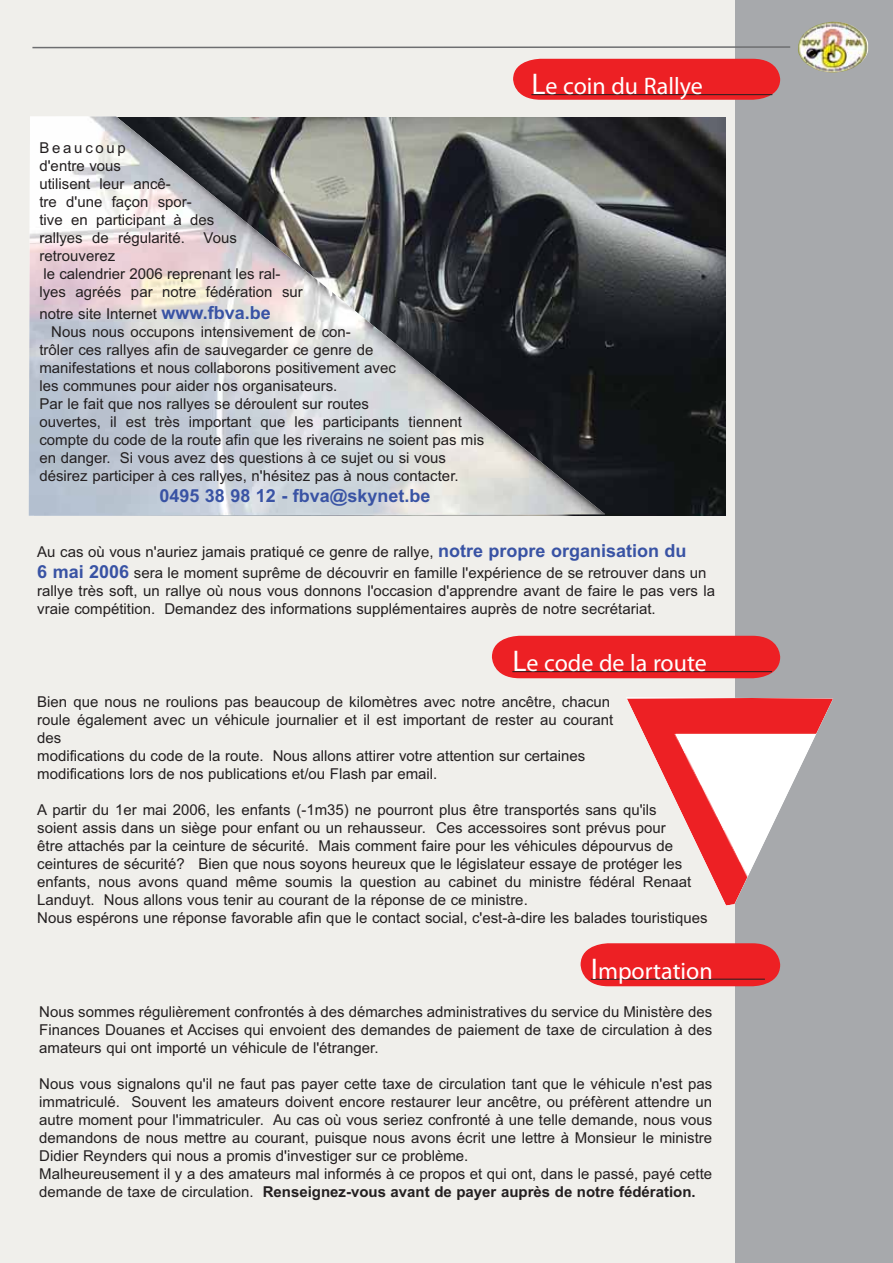
<style>
.page{position:relative;width:893px;height:1263px;background:#f0efeb}
.page>*{position:absolute;margin:0;border:0;box-sizing:border-box;transform-origin:0 0}
.t1{font:24px "Myriad Pro";color:#fff}
.t2{font:700 18px "Arial";color:#3953a4}
.t3{font:15px/18px "Arial";color:#231f20}
.s1{font-weight:700;font-size:18px;color:#3953a4}
.s2{font-size:30px}
.s3{font-weight:700}
</style>
<div class="page">
<div style="left:735px;top:0;width:158px;height:1263px;background:#a7a9ac"></div>
<img style="left:798px;top:22px;width:70px;height:51px">
<svg style="left:32px;top:46px;width:759px;height:3px"></svg>
<svg style="left:513px;top:58px;width:268px;height:42px;background:#ea2c30"></svg>
<hr style="left:531px;top:94px;width:241px;height:1px;background:#231f20">
<img style="left:605px;top:118px;width:120px;height:398px">
<img style="left:29px;top:116px;width:576px;height:400px">
<svg style="left:491px;top:635px;width:290px;height:44px;background:#ea2e31"></svg>
<hr style="left:512px;top:671px;width:260px;height:1px;background:#231f20">
<svg style="left:580px;top:943px;width:201px;height:44px;background:#e92f32"></svg>
<hr style="left:591px;top:979px;width:174px;height:1px;background:#231f20">
<img style="left:627px;top:698px;width:206px;height:208px">
<p class="t3" style="left:39px;top:141px;width:265px">Beaucoup<br>d'entre vous<br>utilisent leur ancê-<br>tre d'une façon spor-<br>tive en participant à des<br>rallyes de régularité. Vous retrouverez<br>le calendrier 2006 reprenant les ral&shy;lyes agréés par notre fédération sur</p>
<p class="t3" style="left:39px;top:306px;width:233px">notre site Internet <span class="s1">www.fbva.be</span></p>
<p class="t3" style="left:51px;top:324px;width:301px">Nous nous occupons intensivement de con-</p>
<p class="t3" style="left:39px;top:342px;width:335px">trôler ces rallyes afin de sauvegarder ce genre de</p>
<p class="t3" style="left:39px;top:360px;width:358px">manifestations et nous collaborons positivement avec</p>
<p class="t3" style="left:39px;top:378px;width:299px">les communes pour aider nos organisateurs.</p>
<p class="t3" style="left:39px;top:396px;width:331px">Par le fait que nos rallyes se déroulent sur routes</p>
<p class="t3" style="left:39px;top:414px;width:424px">ouvertes, il est très important que les participants tiennent</p>
<p class="t3" style="left:39px;top:432px;width:446px">compte du code de la route afin que les riverains ne soient pas mis</p>
<p class="t3" style="left:39px;top:450px;width:408px">en danger. Si vous avez des questions à ce sujet ou si vous</p>
<p class="t3" style="left:39px;top:468px;width:421px">désirez participer à ces rallyes, n'hésitez pas à nous contacter.</p>
<p class="t2" style="left:159px;top:489px;width:273px">0495 38 98 12 - fbva@skynet.be</p>
<h1 class="t1" style="left:531px;top:77px;width:173px"><span class="s2">L</span>e coin du Rallye</h1>
<p class="t3" style="left:37px;top:542px;width:671px;line-height:21.6px">Au cas où vous n'auriez jamais pratiqué ce genre de rallye, <span class="s1">notre propre organisation du<br>6 mai 2006</span> sera le moment suprême de découvrir en famille l'expérience de se retrouver dans un</p>
<p class="t3" style="left:37px;top:584px;width:679px">rallye très soft, un rallye où nous vous donnons l'occasion d'apprendre avant de faire le pas vers la vraie compétition. Demandez des informations supplémentaires auprès de notre secrétariat.</p>
<h1 class="t1" style="left:512px;top:654px;width:196px"><span class="s2">L</span>e code de la route</h1>
<p class="t3" style="left:37px;top:694px;width:577px">Bien que nous ne roulions pas beaucoup de kilomètres avec notre ancêtre, chacun roule également avec un véhicule journalier et il est important de rester au courant des<br>modifications du code de la route. Nous allons attirer votre attention sur certaines modifications lors de nos publications et/ou Flash par email.</p>
<p class="t3" style="left:37px;top:802px;width:672px">A partir du 1er mai 2006, les enfants (-1m35) ne pourront plus être transportés sans qu'ils<br>soient assis dans un siège pour enfant ou un rehausseur. Ces accessoires sont prévus pour<br>être attachés par la ceinture de sécurité. Mais comment faire pour les véhicules dépourvus de ceintures de sécurité? Bien que nous soyons heureux que le législateur essaye de protéger les enfants, nous avons quand même soumis la question au cabinet du ministre fédéral Renaat Landuyt. Nous allons vous tenir au courant de la réponse de ce ministre.<br>Nous espérons une réponse favorable afin que le contact social, c'est-à-dire les balades touristiques</p>
<h1 class="t1" style="left:591px;top:962px;width:123px"><span class="s2">I</span>mportation</h1>
<p class="t3" style="left:39px;top:1004px;width:674px;text-align:justify">Nous sommes régulièrement confrontés à des démarches administratives du service du Ministère des Finances Douanes et Accises qui envoient des demandes de paiement de taxe de circulation à des amateurs qui ont importé un véhicule de l'étranger.</p>
<p class="t3" style="left:39px;top:1076px;width:674px">Nous vous signalons qu'il ne faut pas payer cette taxe de circulation tant que le véhicule n'est pas immatriculé. Souvent les amateurs doivent encore restaurer leur ancêtre, ou préfèrent attendre un autre moment pour l'immatriculer. Au cas où vous seriez confronté à une telle demande, nous vous demandons de nous mettre au courant, puisque nous avons écrit une lettre à Monsieur le ministre Didier Reynders qui nous a promis d'investiger sur ce problème.<br>Malheureusement il y a des amateurs mal informés à ce propos et qui ont, dans le passé, payé cette demande de taxe de circulation. <span class="s3">Renseignez-vous avant de payer auprès de notre fédération.</span></p>
</div>
